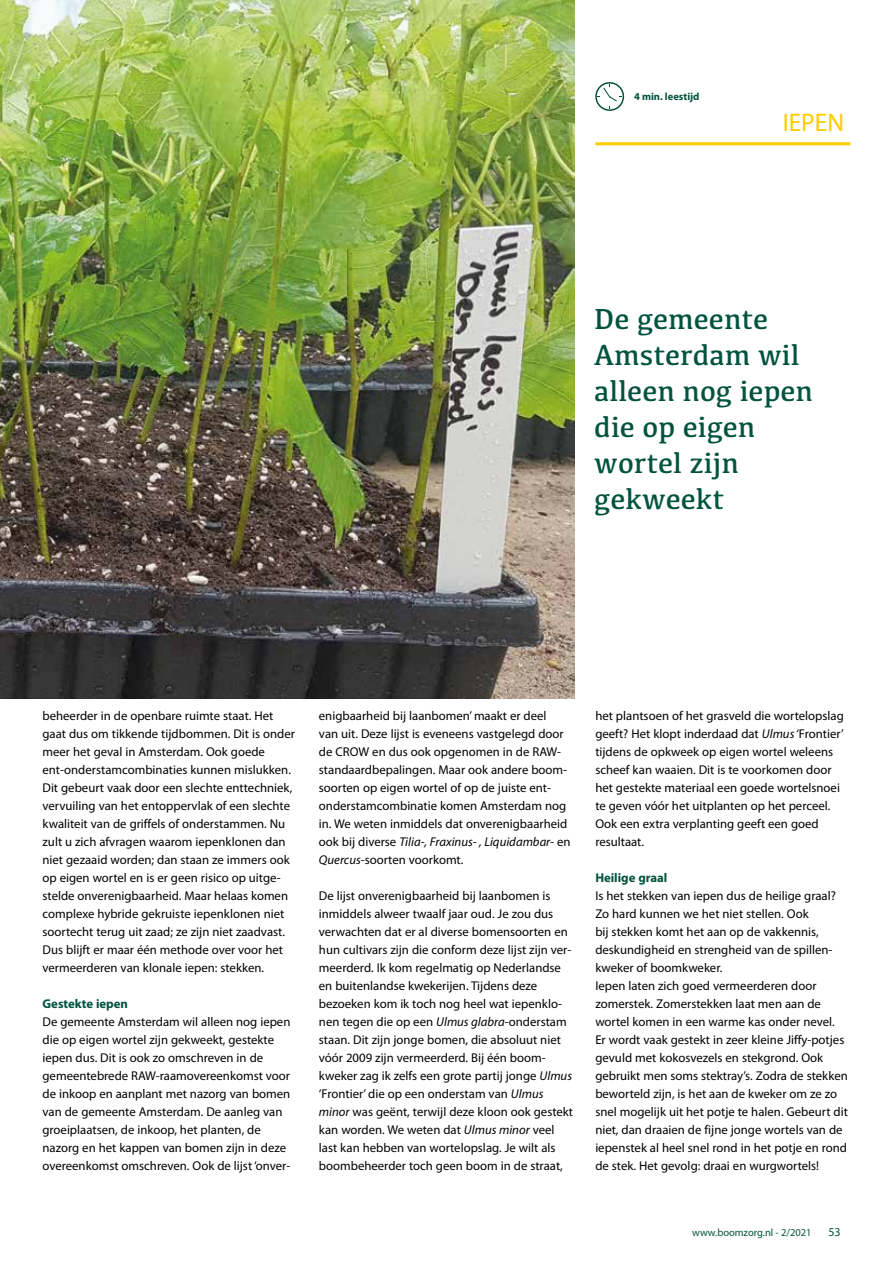
<style>
.page{position:relative;width:893px;height:1263px;background:#fff}
.page>*{position:absolute;margin:0;border:0;box-sizing:border-box;transform-origin:0 0}
.t1{font:30px/36px "Kefa";color:#00533d}
.t2{font:25.5px "Myriad Pro";color:#fc0}
.t3{font:12.75px/18px "Myriad Pro";color:#000}
.t4{font:700 12.75px "Myriad Pro";color:#00533d}
.t5{font:12px "Myriad Pro";color:#00533d}
.t6{font:10.5px "Myriad Pro";color:#00533d}
.t7{font:700 10.5px "Myriad Pro";color:#00533d}
.s1{font-style:italic}
</style>
<div class="page">
<hr style="left:595px;top:142px;width:255px;height:3px;background:#fc0">
<img style="left:0;top:0;width:574px;height:698px">
<svg style="left:595px;top:82px;width:29px;height:29px"></svg>
<p class="t7" style="left:634px;top:90px;width:67px">4 min. leestijd</p>
<h2 class="t2" style="left:783px;top:107px;width:63px">IEPEN</h2>
<h1 class="t1" style="left:594px;top:300px;width:220px">De gemeente<br>Amsterdam wil alleen nog iepen die op eigen wortel zijn gekweekt</h1>
<p class="t3" style="left:43px;top:707px;width:254px">beheerder in de openbare ruimte staat. Het gaat dus om tikkende tijdbommen. Dit is onder meer het geval in Amsterdam. Ook goede ent-onderstamcombinaties kunnen mislukken.<br>Dit gebeurt vaak door een slechte enttechniek, vervuiling van het entoppervlak of een slechte kwaliteit van de griffels of onderstammen. Nu zult u zich afvragen waarom iepenklonen dan niet gezaaid worden; dan staan ze immers ook op eigen wortel en is er geen risico op uitge&shy;stelde onverenigbaarheid. Maar helaas komen complexe hybride gekruiste iepenklonen niet soortecht terug uit zaad; ze zijn niet zaadvast.<br>Dus blijft er maar één methode over voor het vermeerderen van klonale iepen: stekken.</p>
<p class="t4" style="left:43px;top:995px;width:87px">Gestekte iepen</p>
<p class="t3" style="left:43px;top:1013px;width:249px">De gemeente Amsterdam wil alleen nog iepen die op eigen wortel zijn gekweekt, gestekte iepen dus. Dit is ook zo omschreven in de gemeentebrede RAW-raamovereenkomst voor de inkoop en aanplant met nazorg van bomen van de gemeente Amsterdam. De aanleg van groeiplaatsen, de inkoop, het planten, de nazorg en het kappen van bomen zijn in deze overeenkomst omschreven. Ook de lijst ‘onver-</p>
<p class="t3" style="left:319px;top:707px;width:253px">enigbaarheid bij laanbomen’ maakt er deel<br>van uit. Deze lijst is eveneens vastgelegd door de CROW en dus ook opgenomen in de RAW&shy;standaardbepalingen. Maar ook andere boom&shy;soorten op eigen wortel of op de juiste ent&shy;onderstamcombinatie komen Amsterdam nog in. We weten inmiddels dat onverenigbaarheid ook bij diverse <span class="s1">Tilia-, Fraxinus- , Liquidambar-</span> en <span class="s1">Quercus</span>-soorten voorkomt.</p>
<p class="t3" style="left:319px;top:887px;width:256px">De lijst onverenigbaarheid bij laanbomen is inmiddels alweer twaalf jaar oud. Je zou dus verwachten dat er al diverse bomensoorten en hun cultivars zijn die conform deze lijst zijn ver&shy;meerderd. Ik kom regelmatig op Nederlandse en buitenlandse kwekerijen. Tijdens deze bezoeken kom ik toch nog heel wat iepenklo&shy;nen tegen die op een <span class="s1">Ulmus glabra</span>-onderstam staan. Dit zijn jonge bomen, die absoluut niet vóór 2009 zijn vermeerderd. Bij één boom&shy;kweker zag ik zelfs een grote partij jonge <span class="s1">Ulmus </span>‘Frontier’ die op een onderstam van <span class="s1">Ulmus minor</span> was geënt, terwijl deze kloon ook gestekt kan worden. We weten dat <span class="s1">Ulmus minor</span> veel last kan hebben van wortelopslag. Je wilt als boombeheerder toch geen boom in de straat,</p>
<p class="t3" style="left:595px;top:707px;width:250px">het plantsoen of het grasveld die wortelopslag geeft? Het klopt inderdaad dat <span class="s1">Ulmus</span> ‘Frontier’ tijdens de opkweek op eigen wortel weleens scheef kan waaien. Dit is te voorkomen door het gestekte materiaal een goede wortelsnoei te geven vóór het uitplanten op het perceel.<br>Ook een extra verplanting geeft een goed resultaat.</p>
<p class="t4" style="left:595px;top:870px;width:74px">Heilige graal</p>
<p class="t3" style="left:595px;top:887px;width:254px">Is het stekken van iepen dus de heilige graal?<br>Zo hard kunnen we het niet stellen. Ook<br>bij stekken komt het aan op de vakkennis, deskundigheid en strengheid van de spillen&shy;kweker of boomkweker.<br>Iepen laten zich goed vermeerderen door zomerstek. Zomerstekken laat men aan de wortel komen in een warme kas onder nevel.<br>Er wordt vaak gestekt in zeer kleine Jiffy-potjes gevuld met kokosvezels en stekgrond. Ook gebruikt men soms stektray’s. Zodra de stekken beworteld zijn, is het aan de kweker om ze zo snel mogelijk uit het potje te halen. Gebeurt dit niet, dan draaien de fijne jonge wortels van de iepenstek al heel snel rond in het potje en rond de stek. Het gevolg: draai en wurgwortels!</p>
<p class="t6" style="left:692px;top:1226px;width:121px">www.boomzorg.nl - 2/2021</p>
<p class="t5" style="left:828px;top:1224px;width:14px">53</p>
</div>
